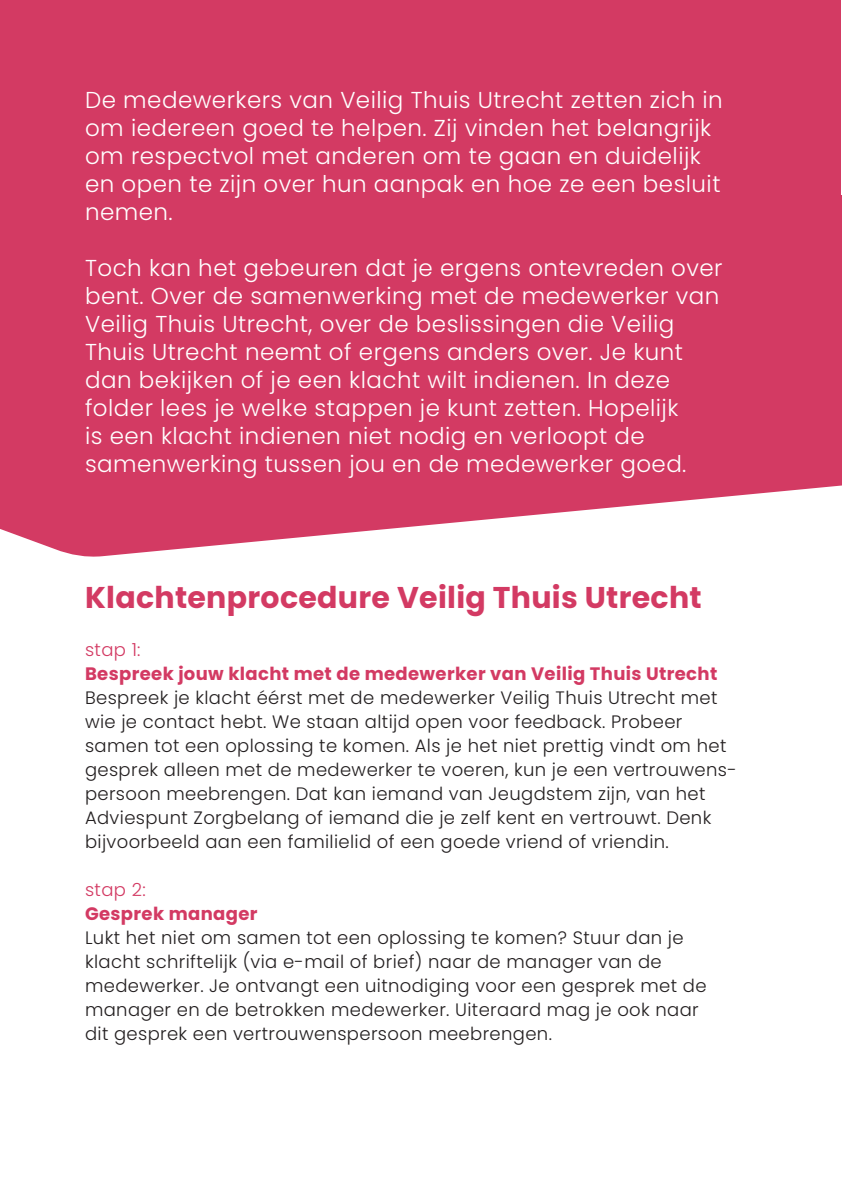
<style>
.page{position:relative;width:842px;height:1191px;background:#fff}
.page>*{position:absolute;margin:0;border:0;box-sizing:border-box;transform-origin:0 0}
.t1{font:700 30px "Poppins";letter-spacing:.01em;color:#d33a63}
.t2{font:300 23px/28px "Poppins";letter-spacing:.02em;color:#fff}
.t3{font:300 18px/24px "Poppins";letter-spacing:.02em;color:#231f20}
.t4{font:700 18px/24px "Poppins";letter-spacing:.02em;color:#d33a63}
.s1{font-weight:300}
</style>
<div class="page">
<svg style="left:0;top:195px;width:842px;height:361px;background:#d74c72"></svg>
<div style="left:0;top:0;width:841px;height:222px;background:#d33a63"></div>
<p class="t2" style="left:85px;top:86px;width:639px">De medewerkers van Veilig Thuis Utrecht zetten zich in om iedereen goed te helpen. Zij vinden het belangrijk om respectvol met anderen om te gaan en duidelijk en open te zijn over hun aanpak en hoe ze een besluit nemen.</p>
<p class="t2" style="left:85px;top:254px;width:639px">Toch kan het gebeuren dat je ergens ontevreden over bent. Over de samenwerking met de medewerker van Veilig Thuis Utrecht, over de beslissingen die Veilig Thuis Utrecht neemt of ergens anders over. Je kunt dan bekijken of je een klacht wilt indienen. In deze folder lees je welke stappen je kunt zetten. Hopelijk<br>is een klacht indienen niet nodig en verloopt de samenwerking tussen jou en de medewerker goed.</p>
<p class="t1" style="left:85px;top:580px;width:618px">Klachtenprocedure Veilig Thuis Utrecht</p>
<p class="t4" style="left:85px;top:637px;width:634px"><span class="s1">stap 1:<br></span>Bespreek jouw klacht met de medewerker van Veilig Thuis Utrecht</p>
<p class="t3" style="left:85px;top:685px;width:653px">Bespreek je klacht éérst met de medewerker Veilig Thuis Utrecht met wie je contact hebt. We staan altijd open voor feedback. Probeer samen tot een oplossing te komen. Als je het niet prettig vindt om het gesprek alleen met de medewerker te voeren, kun je een vertrouwens&shy;persoon meebrengen. Dat kan iemand van Jeugdstem zijn, van het Adviespunt Zorgbelang of iemand die je zelf kent en vertrouwt. Denk bijvoorbeeld aan een familielid of een goede vriend of vriendin.</p>
<p class="t4" style="left:85px;top:877px;width:174px"><span class="s1">stap 2:<br></span>Gesprek manager</p>
<p class="t3" style="left:85px;top:925px;width:623px">Lukt het niet om samen tot een oplossing te komen? Stuur dan je klacht schriftelijk (via e-mail of brief) naar de manager van de medewerker. Je ontvangt een uitnodiging voor een gesprek met de manager en de betrokken medewerker. Uiteraard mag je ook naar dit gesprek een vertrouwenspersoon meebrengen.</p>
</div>
